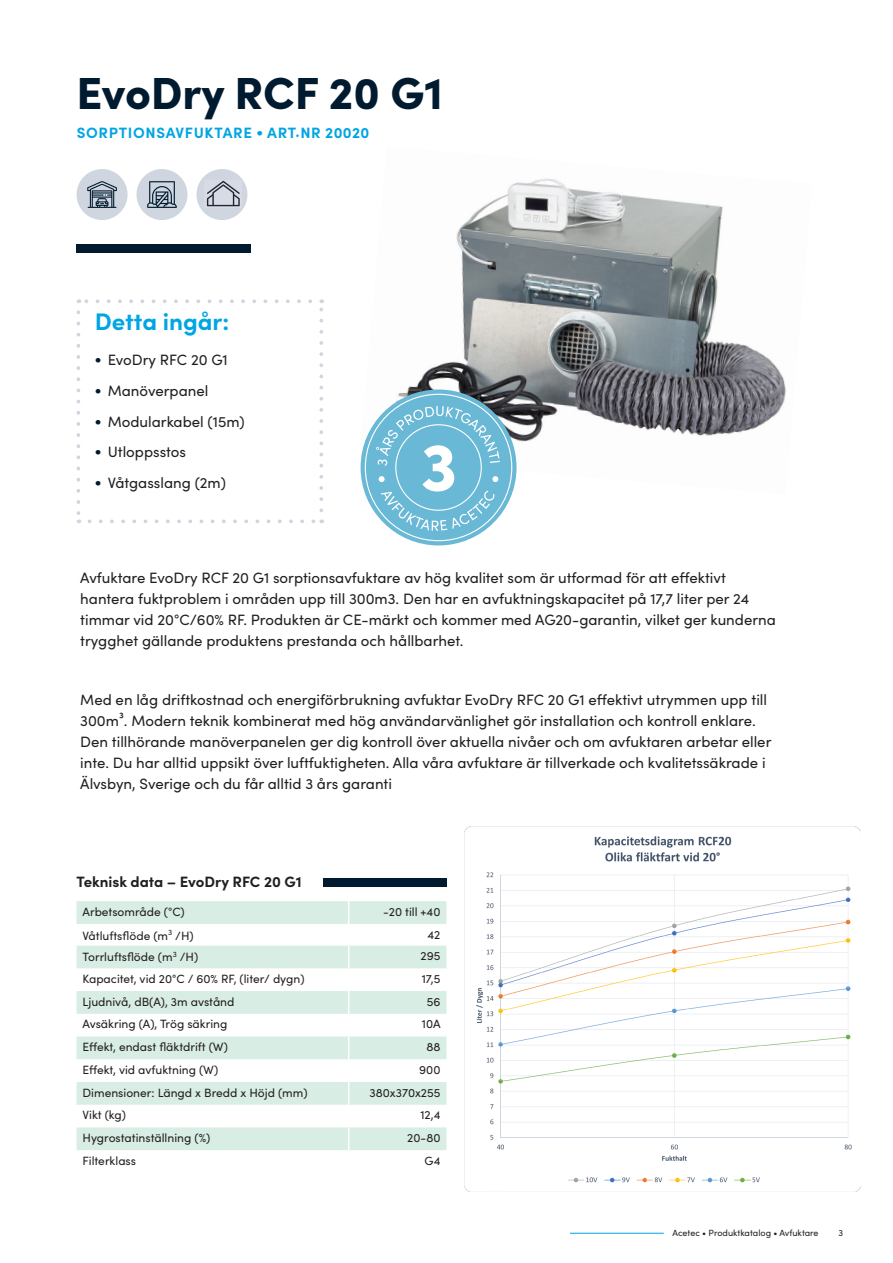
<style>
.page{position:relative;width:893px;height:1263px;background:#fff}
.page>*{position:absolute;margin:0;border:0;box-sizing:border-box;transform-origin:0 0}
.Heading-orange{font:900 45px "Sofia Pro";color:#001b30}
.Heading_2{font:700 24px "Sofia Pro";color:#00a5e3}
.Body_copy{font:15px/21px "Sofia Pro";color:#231f20}
.Heading-orange-2{font:700 15px "Sofia Pro";letter-spacing:.045em;color:#00a5e3}
.Body_copy_bold{font:700 15px "Sofia Pro";color:#231f20}
.Body_copy_bold-2{font:12px "Sofia Pro";color:#231f20}
.Body_copy-2{font:12px "Sofia Pro";color:#231f20}
.t1{font:9px "Sofia Pro";color:#231f20}
.s1{font-weight:700;color:#001b30}
</style>
<div class="page">
<hr style="left:570px;top:1233px;width:94px;height:1px;background:#00a5e3">
<img style="left:360px;top:178px;width:426px;height:312px">
<div style="left:136px;top:169px;width:52px;height:51px;background:#cfd6df;border-radius:50%"></div>
<svg style="left:147px;top:181px;width:30px;height:27px"></svg>
<div style="left:77px;top:169px;width:51px;height:51px;background:#cfd6df;border-radius:50%"></div>
<div style="left:196px;top:169px;width:51px;height:51px;background:#cfd6df;border-radius:50%"></div>
<svg style="left:87px;top:181px;width:30px;height:27px"></svg>
<svg style="left:77px;top:312px;width:3px;height:211px"></svg>
<svg style="left:89px;top:519px;width:233px;height:4px"></svg>
<svg style="left:319px;top:299px;width:4px;height:211px"></svg>
<svg style="left:78px;top:299px;width:232px;height:4px"></svg>
<div style="left:323px;top:878px;width:123px;height:8px;background:#001b30"></div>
<div style="left:77px;top:244px;width:174px;height:8px;background:#001b30"></div>
<svg style="left:77px;top:901px;width:369px;height:249px;fill:#d8ede4"></svg>
<svg style="left:348px;top:901px;width:1px;height:249px"></svg>
<svg style="left:364px;top:393px;width:149px;height:149px"></svg>
<img style="left:206px;top:180px;width:35px;height:27px">
<img style="left:464px;top:826px;width:397px;height:366px">
<p class="Heading-orange" style="left:77px;top:57px;width:368px">EvoDry RCF 20 G1</p>
<p class="Heading-orange-2" style="left:77px;top:121px;width:294px">SORPTIONSAVFUKTARE • ART.NR 20020</p>
<p class="Heading_2" style="left:95px;top:303px;width:136px">Detta ingår:</p>
<p class="Body_copy" style="left:95px;top:348px;width:134px"><span class="s1">•</span> EvoDry RFC 20 G1</p>
<p class="Body_copy" style="left:95px;top:379px;width:115px"><span class="s1">•</span> Manöverpanel</p>
<p class="Body_copy" style="left:95px;top:410px;width:151px"><span class="s1">•</span> Modularkabel (15m)</p>
<p class="Body_copy" style="left:95px;top:441px;width:93px"><span class="s1">•</span> Utloppsstos</p>
<p class="Body_copy" style="left:95px;top:471px;width:133px"><span class="s1">•</span> Våtgasslang (2m)</p>
<p class="Body_copy" style="left:80px;top:566px;width:697px">Avfuktare EvoDry RCF 20 G1 sorptionsavfuktare av hög kvalitet som är utformad för att effektivt hantera fuktproblem i områden upp till 300m3. Den har en avfuktningskapacitet på 17,7 liter per 24 timmar vid 20°C/60% RF. Produkten är CE-märkt och kommer med AG20-garantin, vilket ger kunderna trygghet gällande produktens prestanda och hållbarhet.</p>
<p class="Body_copy" style="left:80px;top:688px;width:693px">Med en låg driftkostnad och energiförbrukning avfuktar EvoDry RFC 20 G1 effektivt utrymmen upp till 300m³. Modern teknik kombinerat med hög användarvänlighet gör installation och kontroll enklare.<br>Den tillhörande manöverpanelen ger dig kontroll över aktuella nivåer och om avfuktaren arbetar eller inte. Du har alltid uppsikt över luftfuktigheten. Alla våra avfuktare är tillverkade och kvalitetssäkrade i Älvsbyn, Sverige och du får alltid 3 års garanti</p>
<p class="Body_copy_bold" style="left:77px;top:870px;width:227px">Teknisk data – EvoDry RFC 20 G1</p>
<p class="Body_copy_bold-2" style="left:83px;top:903px;width:104px">Arbetsområde (°C)</p>
<p class="Body_copy-2" style="left:383px;top:903px;width:59px">-20 till +40</p>
<p class="Body_copy_bold-2" style="left:83px;top:927px;width:113px">Våtluftsflöde (m<sup>3</sup> /H)</p>
<p class="Body_copy-2" style="left:427px;top:925px;width:15px">42</p>
<p class="Body_copy_bold-2" style="left:83px;top:948px;width:117px">Torrluftsflöde (m<sup>3</sup> /H)</p>
<p class="Body_copy-2" style="left:421px;top:947px;width:21px">295</p>
<p class="Body_copy_bold-2" style="left:83px;top:970px;width:224px">Kapacitet, vid 20°C / 60% RF, (liter/ dygn)</p>
<p class="Body_copy-2" style="left:422px;top:970px;width:20px">17,5</p>
<p class="Body_copy_bold-2" style="left:83px;top:993px;width:153px">Ljudnivå, dB(A), 3m avstånd</p>
<p class="Body_copy-2" style="left:427px;top:993px;width:15px">56</p>
<p class="Body_copy_bold-2" style="left:83px;top:1015px;width:146px">Avsäkring (A), Trög säkring</p>
<p class="Body_copy-2" style="left:422px;top:1015px;width:20px">10A</p>
<p class="Body_copy_bold-2" style="left:83px;top:1038px;width:147px">Effekt, endast fläktdrift (W)</p>
<p class="Body_copy-2" style="left:426px;top:1038px;width:16px">88</p>
<p class="Body_copy_bold-2" style="left:83px;top:1061px;width:137px">Effekt, vid avfuktning (W)</p>
<p class="Body_copy-2" style="left:419px;top:1061px;width:23px">900</p>
<p class="Body_copy_bold-2" style="left:83px;top:1084px;width:227px">Dimensioner: Längd x Bredd x Höjd (mm)</p>
<p class="Body_copy-2" style="left:370px;top:1084px;width:72px">380x370x255</p>
<p class="Body_copy_bold-2" style="left:83px;top:1106px;width:45px">Vikt (kg)</p>
<p class="Body_copy-2" style="left:420px;top:1106px;width:22px">12,4</p>
<p class="Body_copy_bold-2" style="left:83px;top:1129px;width:129px">Hygrostatinställning (%)</p>
<p class="Body_copy-2" style="left:407px;top:1129px;width:35px">20-80</p>
<p class="Body_copy_bold-2" style="left:83px;top:1152px;width:55px">Filterklass</p>
<p class="Body_copy-2" style="left:425px;top:1152px;width:17px">G4</p>
<p class="t1" style="left:672px;top:1226px;width:148px">Acetec • Produktkatalog • Avfuktare</p>
<p class="t1" style="left:839px;top:1226px;width:6px">3</p>
</div>
